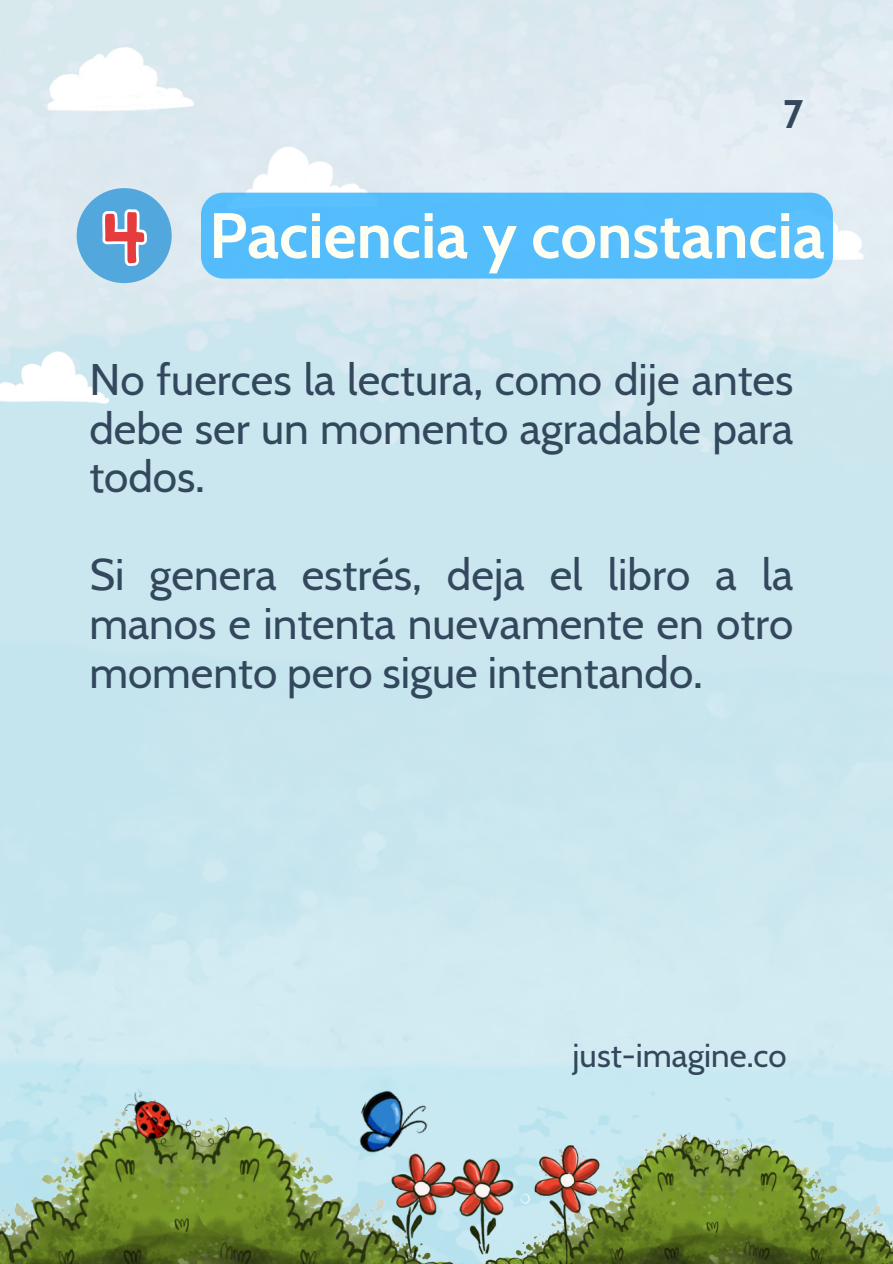
<style>
.page{position:relative;width:893px;height:1264px;background:#fff}
.page>*{position:absolute;margin:0;border:0;box-sizing:border-box;transform-origin:0 0}
.t1{font:700 63.9px "Cabin";color:#fffef3}
.t2{font:44.1px/48.8px "Cabin";color:#33485d;text-align:justify}
.t3{font:700 39.75px "Cabin";color:#33485d}
.t4{font:33px "Cabin";color:#33485d}
.s1{font-family:"KB Planet Earth";font-weight:400;font-size:66.15px;color:rgb(0 0 0/0)}
</style>
<div class="page">
<img style="left:0;top:0;width:892px;height:1103px">
<img style="left:47px;top:47px;width:206px;height:76px">
<img style="left:145px;top:114px;width:233px;height:95px">
<img style="left:0;top:1075px;width:492px;height:188px">
<img style="left:458px;top:1103px;width:434px;height:160px">
<img style="left:826px;top:209px;width:37px;height:62px">
<img style="left:0;top:324px;width:177px;height:79px">
<img style="left:117px;top:1074px;width:59px;height:79px">
<img style="left:342px;top:1080px;width:105px;height:106px">
<img style="left:373px;top:1145px;width:237px;height:118px">
<div style="left:77px;top:188px;width:95px;height:95px;background:#52a8dd;border-radius:50%"></div>
<svg style="left:102px;top:209px;width:45px;height:57px"></svg>
<div style="left:201px;top:193px;width:631px;height:85px;background:#55bdfc;border-radius:22px"></div>
<h1 class="t3" style="left:783px;top:89px;width:22px">7</h1>
<p class="t1" style="left:99px;top:196px;width:727px"><span class="s1">4</span> Paciencia y constancia</p>
<h2 class="t2" style="left:89px;top:354px;width:705px">No fuerces la lectura, como dije antes debe ser un momento agradable para todos.</h2>
<h2 class="t2" style="left:89px;top:550px;width:705px">Si genera estrés, deja el libro a la manos e intenta nuevamente en otro momento pero sigue intentando.</h2>
<p class="t4" style="left:572px;top:1035px;width:216px">just-imagine.co</p>
</div>
